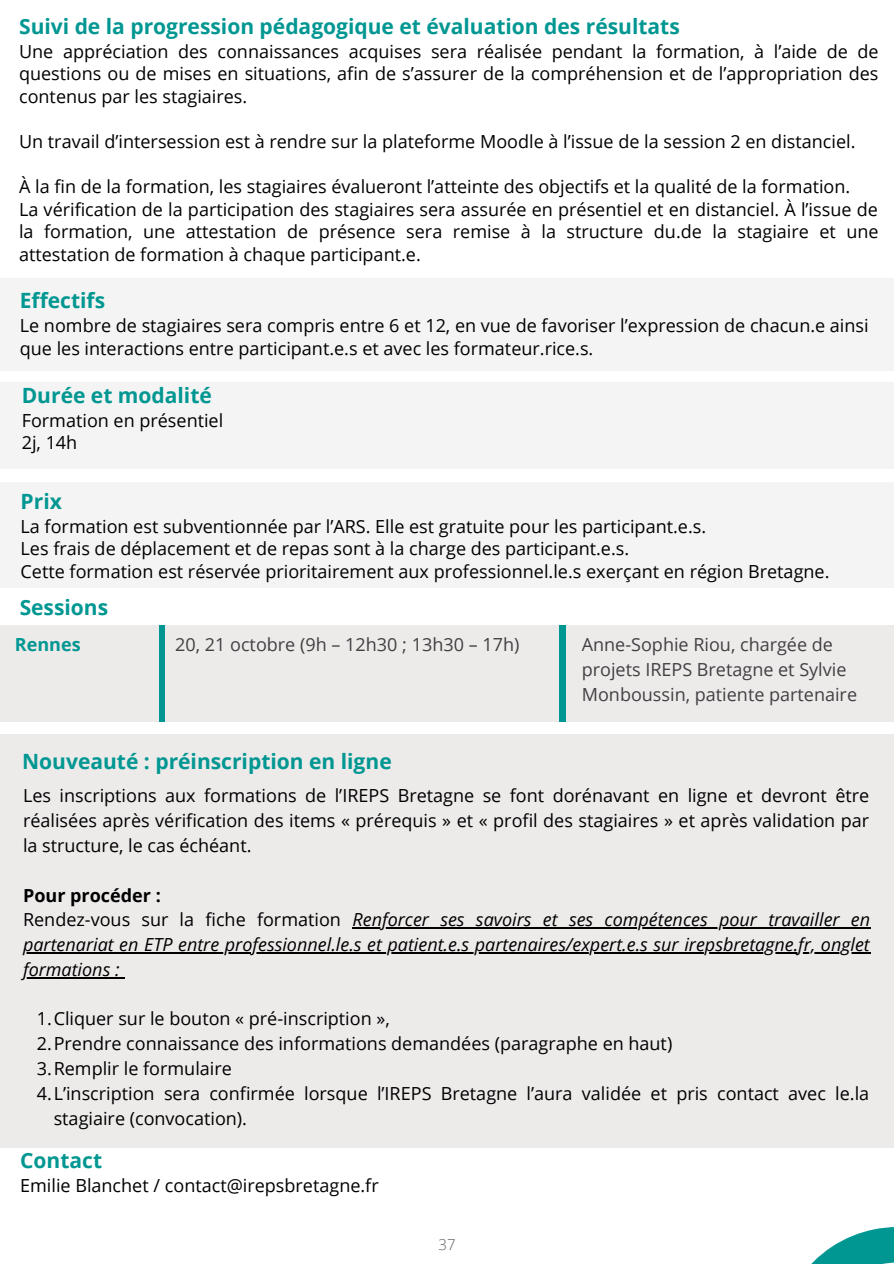
<style>
.page{position:relative;width:894px;height:1264px;background:#fff}
.page>*{position:absolute;margin:0;border:0;box-sizing:border-box;transform-origin:0 0}
.t1{font:700 21px "Open Sans";color:#009792}
.t2{font:18px/22.5px "Open Sans";color:#000;text-align:justify}
.t3{font:italic 18px/24.8px "Open Sans";color:#000;text-align:justify}
.t4{font:18px/24.8px "Open Sans";color:#414042}
.t5{font:18px "Open Sans";color:#414042}
.t6{font:700 18px "Open Sans";color:#000}
.t7{font:700 18px "Open Sans";color:#009792}
.t8{font:300 15px "Open Sans";color:#5e6265}
.s1{font-style:normal}
</style>
<div class="page">
<svg style="left:812px;top:1227px;width:81px;height:36px"></svg>
<div style="left:0;top:279px;width:893px;height:92px;background:#f4f4f4"></div>
<div style="left:0;top:382px;width:893px;height:86px;background:#f4f4f4"></div>
<div style="left:0;top:481px;width:893px;height:106px;background:#f4f4f4"></div>
<div style="left:0;top:625px;width:158px;height:96px;background:#edeaea"></div>
<div style="left:165px;top:625px;width:393px;height:96px;background:#edeaea"></div>
<div style="left:566px;top:625px;width:327px;height:96px;background:#edeaea"></div>
<div style="left:0;top:734px;width:893px;height:413px;background:#edeaea"></div>
<hr style="left:352px;top:927px;width:518px;height:1px;background:#000">
<hr style="left:23px;top:952px;width:847px;height:1px;background:#000">
<hr style="left:23px;top:977px;width:97px;height:1px;background:#000">
<p class="t1" style="left:19px;top:12px;width:662px">Suivi de la progression pédagogique et évaluation des résultats</p>
<p class="t2" style="left:19px;top:40px;width:860px">Une appréciation des connaissances acquises sera réalisée pendant la formation, à l’aide de de questions ou de mises en situations, afin de s’assurer de la compréhension et de l’appropriation des contenus par les stagiaires.</p>
<p class="t2" style="left:19px;top:130px;width:837px">Un travail d’intersession est à rendre sur la plateforme Moodle à l’issue de la session 2 en distanciel.</p>
<p class="t2" style="left:19px;top:175px;width:832px">À la fin de la formation, les stagiaires évalueront l’atteinte des objectifs et la qualité de la formation.</p>
<p class="t2" style="left:19px;top:197px;width:860px">La vérification de la participation des stagiaires sera assurée en présentiel et en distanciel. À l’issue de la formation, une attestation de présence sera remise à la structure du.de la stagiaire et une attestation de formation à chaque participant.e.</p>
<p class="t1" style="left:20px;top:285px;width:87px">Effectifs</p>
<p class="t2" style="left:20px;top:314px;width:850px">Le nombre de stagiaires sera compris entre 6 et 12, en vue de favoriser l’expression de chacun.e ainsi que les interactions entre participant.e.s et avec les formateur.rice.s.</p>
<p class="t1" style="left:22px;top:380px;width:191px">Durée et modalité</p>
<p class="t2" style="left:22px;top:408px;width:203px">Formation en présentiel</p>
<p class="t2" style="left:22px;top:431px;width:57px">2j, 14h</p>
<p class="t1" style="left:21px;top:486px;width:43px">Prix</p>
<p class="t2" style="left:21px;top:514px;width:687px">La formation est subventionnée par l’ARS. Elle est gratuite pour les participant.e.s.</p>
<p class="t2" style="left:21px;top:537px;width:610px">Les frais de déplacement et de repas sont à la charge des participant.e.s.</p>
<p class="t2" style="left:21px;top:559px;width:810px">Cette formation est réservée prioritairement aux professionnel.le.s exerçant en région Bretagne.</p>
<p class="t1" style="left:20px;top:592px;width:90px">Sessions</p>
<p class="t7" style="left:15px;top:631px;width:67px">Rennes</p>
<p class="t5" style="left:175px;top:632px;width:346px">20, 21 octobre (9h – 12h30 ; 13h30 – 17h)</p>
<p class="t4" style="left:581px;top:631px;width:277px">Anne-Sophie Riou, chargée de projets IREPS Bretagne et Sylvie<br>Monboussin, patiente partenaire</p>
<p class="t1" style="left:22px;top:746px;width:371px">Nouveauté : préinscription en ligne</p>
<p class="t2" style="left:23px;top:783px;width:847px;line-height:24.8px">Les inscriptions aux formations de l’IREPS Bretagne se font dorénavant en ligne et devront être réalisées après vérification des items « prérequis » et « profil des stagiaires » et après validation par la structure, le cas échéant.</p>
<p class="t6" style="left:23px;top:882px;width:139px">Pour procéder :</p>
<p class="t3" style="left:23px;top:907px;width:848px"><span class="s1">Rendez-vous sur la fiche formation</span> Renforcer ses savoirs et ses compétences pour travailler en partenariat en ETP entre professionnel.le.s et patient.e.s partenaires/expert.e.s sur irepsbretagne.fr, onglet formations :</p>
<p class="t2" style="left:37px;top:1007px;width:354px">1.Cliquer sur le bouton « pré-inscription »,</p>
<p class="t2" style="left:37px;top:1031px;width:636px">2.Prendre connaissance des informations demandées (paragraphe en haut)</p>
<p class="t2" style="left:37px;top:1056px;width:196px">3.Remplir le formulaire</p>
<p class="t2" style="left:54px;top:1080px;width:816px;line-height:24.8px;text-indent:-17px">4.L’inscription sera confirmée lorsque l’IREPS Bretagne l’aura validée et pris contact avec le.la stagiaire (convocation).</p>
<p class="t1" style="left:20px;top:1145px;width:83px">Contact</p>
<p class="t2" style="left:20px;top:1173px;width:360px">Emilie Blanchet / contact@irepsbretagne.fr</p>
<p class="t8" style="left:438px;top:1233px;width:19px">37</p>
</div>
